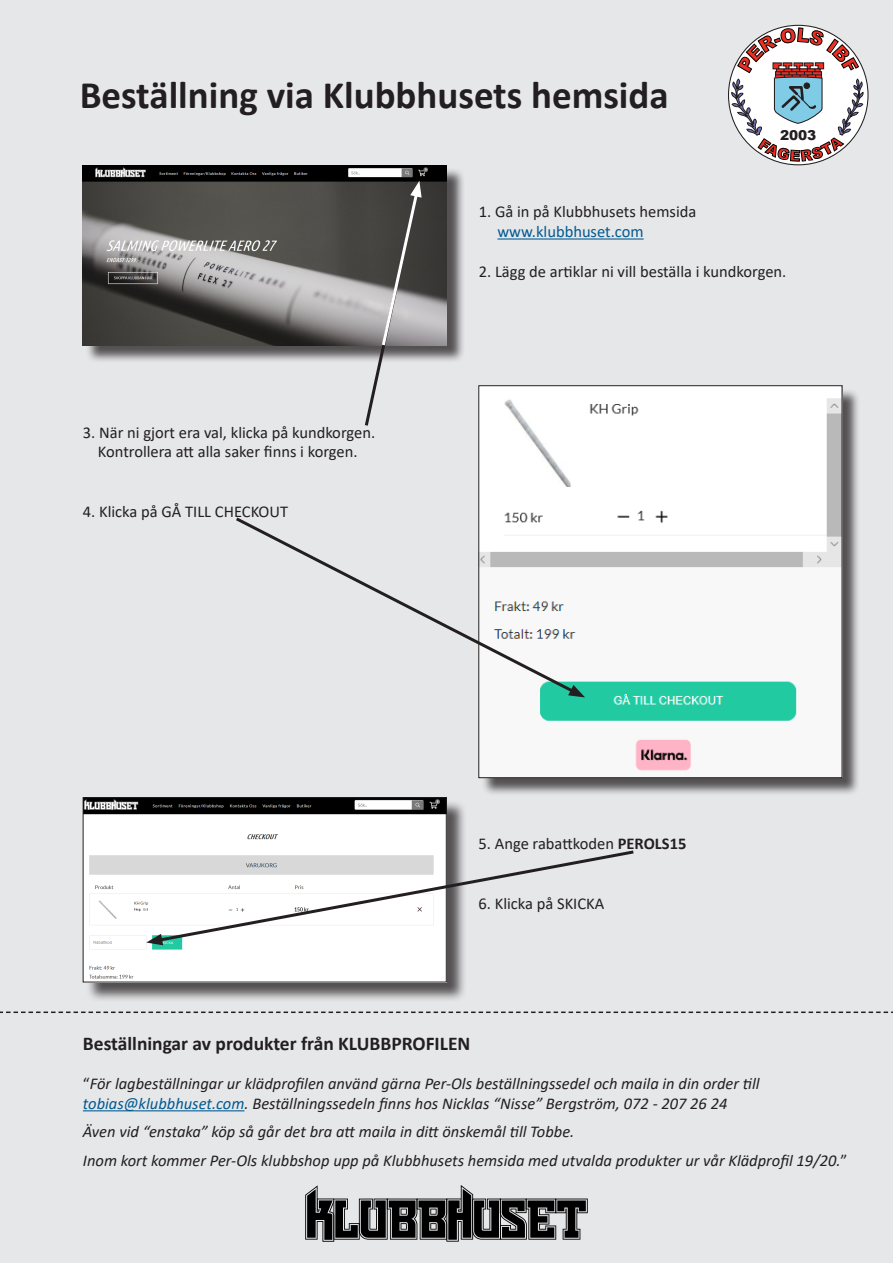
<style>
.page{position:relative;width:893px;height:1263px;background:#e6e7e9}
.page>*{position:absolute;margin:0;border:0;box-sizing:border-box;transform-origin:0 0}
.t1{font:700 39px "Calibri";color:#231f20}
.t2{font:700 19.5px "Calibri";color:#231f20}
.t3{font:italic 16.5px "Calibri";color:#231f20}
.t4{font:16.5px "Calibri";color:#231f20}
.t5{font:16.5px "Calibri";color:#015a92}
.t6{font:900 13.65px "Arial";color:#231f20}
.s1{font-weight:700}
.s2{font-style:normal}
.s3{color:#015a92}
</style>
<div class="page">
<svg style="left:305px;top:1185px;width:283px;height:57px"></svg>
<div style="left:85px;top:168px;width:380px;height:196px;background:#231f20;opacity:.75"></div>
<img style="left:83px;top:165px;width:363px;height:180px">
<hr style="left:497px;top:238px;width:147px;height:2px;background:#015a92">
<div style="left:481px;top:388px;width:380px;height:408px;background:#231f20;opacity:.75"></div>
<img style="left:481px;top:387px;width:359px;height:389px">
<div style="left:85px;top:800px;width:382px;height:203px;background:#231f20;opacity:.75"></div>
<img style="left:85px;top:799px;width:359px;height:181px">
<div style="left:83px;top:797px;width:363px;height:185px;border:1px solid #231f20"></div>
<svg style="left:236px;top:515px;width:344px;height:182px"></svg>
<svg style="left:568px;top:685px;width:17px;height:12px"></svg>
<svg style="left:153px;top:848px;width:481px;height:96px"></svg>
<svg style="left:146px;top:934px;width:17px;height:11px"></svg>
<hr style="left:83px;top:1110px;width:161px;height:1px;background:#015a92">
<svg style="left:0;top:1011px;width:893px;height:2px"></svg>
<svg style="left:363px;top:181px;width:59px;height:245px"></svg>
<svg style="left:732px;top:27px;width:131px;height:135px"></svg>
<p class="t1" style="left:80px;top:67px;width:591px">Beställning via Klubbhusets hemsida</p>
<p class="t6" style="left:780px;top:125px;width:38px">2003</p>
<p class="t4" style="left:83px;top:421px;width:294px">3. När ni gjort era val, klicka på kundkorgen.</p>
<p class="t4" style="left:98px;top:440px;width:261px">Kontrollera att alla saker finns i korgen.</p>
<p class="t4" style="left:83px;top:500px;width:207px">4. Klicka på GÅ TILL CHECKOUT</p>
<p class="t4" style="left:479px;top:200px;width:219px">1. Gå in på Klubbhusets hemsida</p>
<p class="t5" style="left:497px;top:220px;width:148px">www.klubbhuset.com</p>
<p class="t4" style="left:479px;top:260px;width:309px">2. Lägg de artiklar ni vill beställa i kundkorgen.</p>
<p class="t4" style="left:479px;top:832px;width:209px">5. Ange rabattkoden <span class="s1">PEROLS15</span></p>
<p class="t4" style="left:479px;top:891px;width:127px">6. Klicka på SKICKA</p>
<p class="t2" style="left:83px;top:1029px;width:389px">Beställningar av produkter från KLUBBPROFILEN</p>
<p class="t3" style="left:83px;top:1072px;width:678px"><span class="s2">“</span>För lagbeställningar ur klädprofilen använd gärna Per-Ols beställningssedel och maila in din order till</p>
<p class="t3" style="left:83px;top:1092px;width:646px"><span class="s3">tobias@klubbhuset.com</span>. Beställningssedeln finns hos Nicklas “Nisse” Bergström, 072 - 207 26 24</p>
<p class="t3" style="left:83px;top:1120px;width:493px">Även vid “enstaka” köp så går det bra att maila in ditt önskemål till Tobbe.</p>
<p class="t3" style="left:83px;top:1149px;width:766px">Inom kort kommer Per-Ols klubbshop upp på Klubbhusets hemsida med utvalda produkter ur vår Klädprofil 19/20.<span class="s2">”</span></p>
</div>
